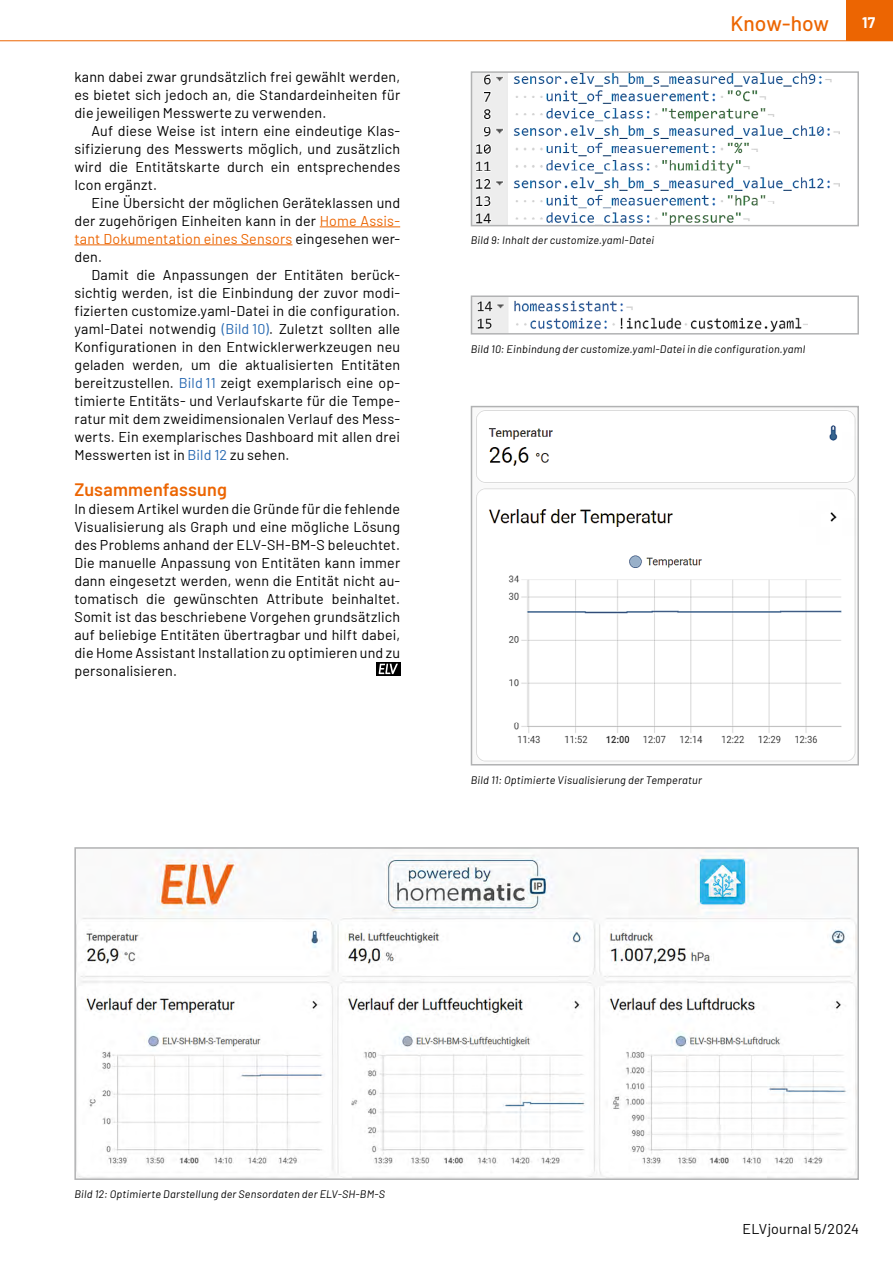
<style>
.page{position:relative;width:893px;height:1263px;background:#fff}
.page>*{position:absolute;margin:0;border:0;box-sizing:border-box;transform-origin:0 0}
.t1{font:500 21px "Barlow";color:#ec6502}
.t2{font:600 18px "Barlow";letter-spacing:.01em;color:#ec6502}
.t3{font:700 15px "Barlow";color:#fff}
.t4{font:14.25px/18px "Barlow";letter-spacing:.015em;color:#000;text-align:justify}
.t5{font:italic 10.8px "Barlow";letter-spacing:.025em;color:#000}
.s1{color:#ec6502}
.s2{color:#2769b2}
</style>
<div class="page">
<div style="left:846px;top:0;width:47px;height:40px;background:#ec6502"></div>
<hr style="left:0;top:40px;width:893px;height:1px;background:#ec6502">
<img style="left:474px;top:74px;width:365px;height:149px">
<div style="left:471px;top:71px;width:388px;height:155px;border:2px solid #b1b2b3"></div>
<img style="left:474px;top:298px;width:333px;height:34px">
<div style="left:471px;top:295px;width:388px;height:40px;border:2px solid #b1b2b3"></div>
<img style="left:476px;top:410px;width:380px;height:352px">
<div style="left:471px;top:406px;width:388px;height:359px;border:2px solid #b1b2b3"></div>
<hr style="left:320px;top:226px;width:80px;height:1px;background:#ec6502">
<hr style="left:74px;top:244px;width:218px;height:1px;background:#ec6502">
<svg style="left:376px;top:662px;width:24px;height:14px"></svg>
<svg style="left:379px;top:664px;width:19px;height:10px"></svg>
<img style="left:77px;top:850px;width:779px;height:327px">
<div style="left:74px;top:847px;width:785px;height:333px;border:2px solid #b1b2b3"></div>
<p class="t4" style="left:74px;top:67px;width:327px">kann dabei zwar grundsätzlich frei gewählt werden, es bietet sich jedoch an, die Standardeinheiten für die jeweiligen Messwerte zu verwenden.</p>
<p class="t4" style="left:74px;top:121px;width:327px;text-indent:17px">Auf diese Weise ist intern eine eindeutige Klas&shy;sifizierung des Messwerts möglich, und zusätzlich wird die Entitätskarte durch ein entsprechendes Icon ergänzt.</p>
<p class="t4" style="left:74px;top:193px;width:327px;text-indent:17px">Eine Übersicht der möglichen Geräteklassen und der zugehörigen Einheiten kann in der <span class="s1">Home Assis&shy;tant Dokumentation eines Sensors</span> eingesehen wer&shy;den.</p>
<p class="t4" style="left:74px;top:265px;width:327px;text-indent:17px">Damit die Anpassungen der Entitäten berück&shy;sichtig werden, ist die Einbindung der zuvor modi&shy;fizierten customize.yaml-Datei in die configuration. yaml-Datei notwendig <span class="s2">(Bild 10)</span>. Zuletzt sollten alle Konfigurationen in den Entwicklerwerkzeugen neu geladen werden, um die aktualisierten Entitäten bereitzustellen. <span class="s2">Bild 11</span> zeigt exemplarisch eine op&shy;timierte Entitäts- und Verlaufskarte für die Tempe&shy;ratur mit dem zweidimensionalen Verlauf des Mess&shy;werts. Ein exemplarisches Dashboard mit allen drei Messwerten ist in <span class="s2">Bild 12</span> zu sehen.</p>
<p class="t2" style="left:74px;top:476px;width:154px">Zusammenfassung</p>
<p class="t4" style="left:74px;top:499px;width:327px">In diesem Artikel wurden die Gründe für die fehlende Visualisierung als Graph und eine mögliche Lösung des Problems anhand der ELV-SH-BM-S beleuchtet.<br>Die manuelle Anpassung von Entitäten kann immer dann eingesetzt werden, wenn die Entität nicht au&shy;tomatisch die gewünschten Attribute beinhaltet.<br>Somit ist das beschriebene Vorgehen grundsätzlich auf beliebige Entitäten übertragbar und hilft dabei, die Home Assistant Installation zu optimieren und zu personalisieren.</p>
<h1 class="t1" style="left:730px;top:8px;width:100px">Know-how</h1>
<p class="t3" style="left:862px;top:11px;width:15px">17</p>
<p class="t5" style="left:471px;top:232px;width:185px">Bild 9: Inhalt der customize.yaml-Datei</p>
<p class="t5" style="left:471px;top:341px;width:336px">Bild 10: Einbindung der customize.yaml-Datei in die configuration.yaml</p>
<p class="t5" style="left:471px;top:772px;width:233px">Bild 11: Optimierte Visualisierung der Temperatur</p>
<p class="t5" style="left:74px;top:1186px;width:312px">Bild 12: Optimierte Darstellung der Sensordaten der ELV-SH-BM-S</p>
<p class="t4" style="left:743px;top:1219px;width:118px">ELVjournal 5/2024</p>
</div>
